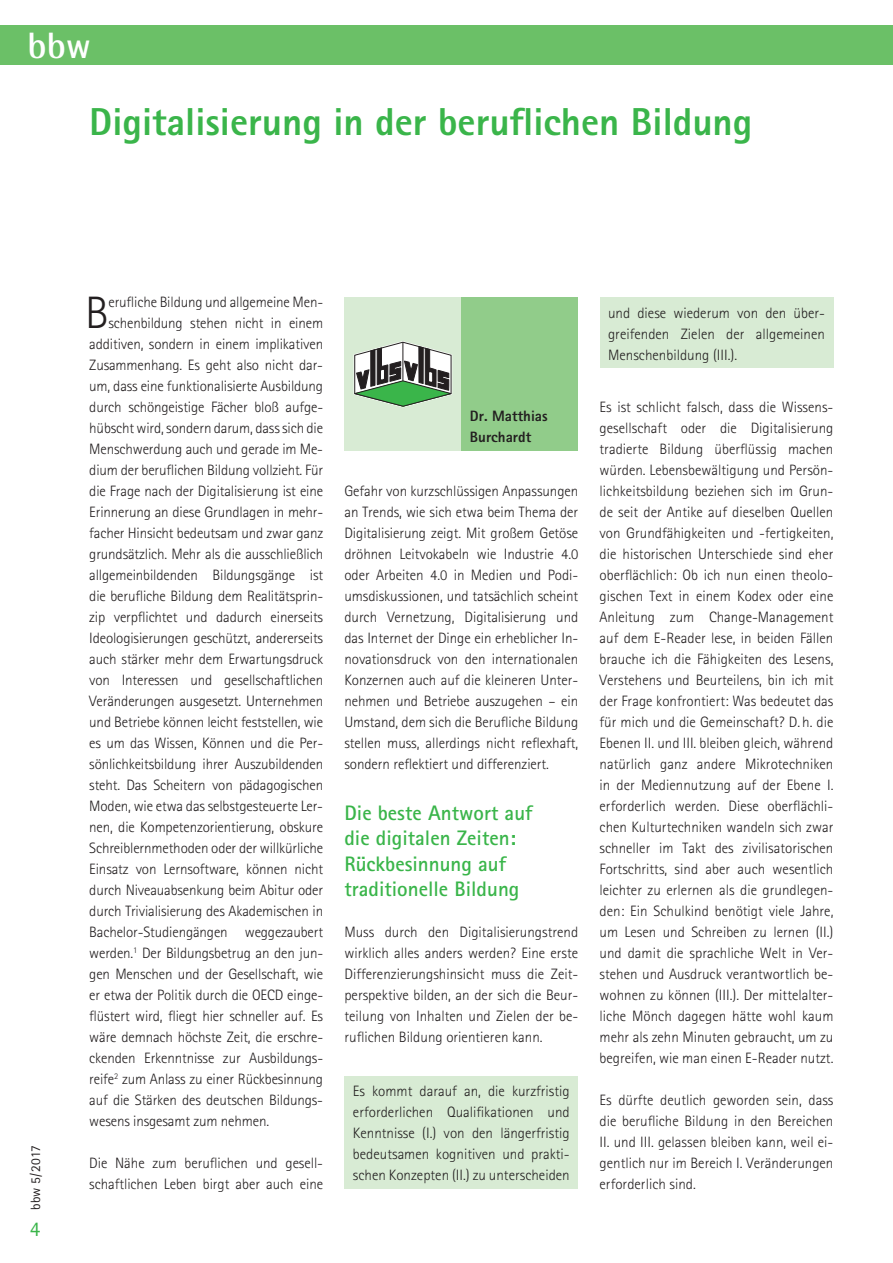
<style>
.page{position:relative;width:893px;height:1263px;background:#fff}
.page>*{position:absolute;margin:0;border:0;box-sizing:border-box;transform-origin:0 0}
.t1{font:300 45.45px "Rotis Sans Serif";color:#231f20}
.t2{font:800 39px "Rotis Sans Serif";color:#3ab54a}
.t3{font:700 36.75px "Rotis Semi Sans";color:#fff}
.t4{font:700 21px/25.5px "Rotis Sans Serif";color:#3ab54a}
.t5{font:21px "Rotis Sans Serif";color:#3ab54a}
.t6{font:300 15px/21px "Rotis Sans Serif";letter-spacing:-.01em;color:#231f20;text-align:justify}
.t7{font:800 15px/21px "Rotis Sans Serif";color:#231f20}
.t8{font:13.5px "Rotis Sans Serif";color:#231f20}
</style>
<div class="page">
<div style="left:0;top:26px;width:893px;height:39px;background:#6bc067"></div>
<div style="left:600px;top:298px;width:233px;height:70px;background:#d8ebd4"></div>
<div style="left:344px;top:298px;width:234px;height:153px;background:#91cc8a"></div>
<div style="left:344px;top:298px;width:117px;height:153px;background:#d8ebd4"></div>
<svg style="left:354px;top:341px;width:98px;height:66px"></svg>
<div style="left:344px;top:1076px;width:234px;height:113px;background:#d8ebd4"></div>
<h3 class="t3" style="left:28px;top:23px;width:65px">bbw</h3>
<h2 class="t2" style="left:89px;top:97px;width:664px">Digitalisierung in der beruflichen Bildung</h2>
<p class="t8" style="left:28px;top:1209px;width:66px;rotate:-90deg">bbw 5/2017</p>
<h3 class="t5" style="left:30px;top:1217px;width:12px">4</h3>
<h1 class="t1" style="left:85px;top:286px;width:25px">B</h1>
<p class="t6" style="left:108px;top:291px;width:216px">erufliche Bildung und allgemeine Men-</p>
<p class="t6" style="left:108px;top:312px;width:216px">schenbildung stehen nicht in einem</p>
<p class="t6" style="left:89px;top:333px;width:235px">additiven, sondern in einem implikativen</p>
<p class="t6" style="left:89px;top:354px;width:235px">Zusammenhang. Es geht also nicht dar-</p>
<p class="t6" style="left:89px;top:375px;width:235px">um, dass eine funktionalisierte Ausbildung</p>
<p class="t6" style="left:89px;top:396px;width:235px">durch schöngeistige Fächer bloß aufge-</p>
<p class="t6" style="left:89px;top:417px;width:235px">hübscht wird, sondern darum, dass sich die</p>
<p class="t6" style="left:89px;top:438px;width:235px">Menschwerdung auch und gerade im Me-</p>
<p class="t6" style="left:89px;top:459px;width:235px">dium der beruflichen Bildung vollzieht. Für</p>
<p class="t6" style="left:89px;top:480px;width:235px">die Frage nach der Digitalisierung ist eine</p>
<p class="t6" style="left:89px;top:501px;width:235px">Erinnerung an diese Grundlagen in mehr-</p>
<p class="t6" style="left:89px;top:522px;width:235px">facher Hinsicht bedeutsam und zwar ganz</p>
<p class="t6" style="left:89px;top:543px;width:235px">grundsätzlich. Mehr als die ausschließlich</p>
<p class="t6" style="left:89px;top:564px;width:235px">allgemeinbildenden Bildungsgänge ist</p>
<p class="t6" style="left:89px;top:585px;width:235px">die berufliche Bildung dem Realitätsprin-</p>
<p class="t6" style="left:89px;top:606px;width:235px">zip verpflichtet und dadurch einerseits</p>
<p class="t6" style="left:89px;top:627px;width:235px">Ideologisierungen geschützt, andererseits</p>
<p class="t6" style="left:89px;top:648px;width:235px">auch stärker mehr dem Erwartungsdruck</p>
<p class="t6" style="left:89px;top:669px;width:235px">von Interessen und gesellschaftlichen</p>
<p class="t6" style="left:89px;top:690px;width:235px">Veränderungen ausgesetzt. Unternehmen</p>
<p class="t6" style="left:89px;top:711px;width:235px">und Betriebe können leicht feststellen, wie</p>
<p class="t6" style="left:89px;top:732px;width:235px">es um das Wissen, Können und die Per-</p>
<p class="t6" style="left:89px;top:753px;width:235px">sönlichkeitsbildung ihrer Auszubildenden</p>
<p class="t6" style="left:89px;top:774px;width:235px">steht. Das Scheitern von pädagogischen</p>
<p class="t6" style="left:89px;top:795px;width:235px">Moden, wie etwa das selbstgesteuerte Ler-</p>
<p class="t6" style="left:89px;top:816px;width:235px">nen, die Kompetenzorientierung, obskure</p>
<p class="t6" style="left:89px;top:837px;width:235px">Schreiblernmethoden oder der willkürliche</p>
<p class="t6" style="left:89px;top:858px;width:235px">Einsatz von Lernsoftware, können nicht</p>
<p class="t6" style="left:89px;top:879px;width:235px">durch Niveauabsenkung beim Abitur oder</p>
<p class="t6" style="left:89px;top:900px;width:235px">durch Trivialisierung des Akademischen in</p>
<p class="t6" style="left:89px;top:921px;width:235px">Bachelor-Studiengängen weggezaubert</p>
<p class="t6" style="left:89px;top:942px;width:235px">werden.<sup>1</sup> Der Bildungsbetrug an den jun-</p>
<p class="t6" style="left:89px;top:963px;width:235px">gen Menschen und der Gesellschaft, wie</p>
<p class="t6" style="left:89px;top:984px;width:235px">er etwa der Politik durch die OECD einge-</p>
<p class="t6" style="left:89px;top:1005px;width:235px">flüstert wird, fliegt hier schneller auf. Es</p>
<p class="t6" style="left:89px;top:1026px;width:235px">wäre demnach höchste Zeit, die erschre-</p>
<p class="t6" style="left:89px;top:1047px;width:235px">ckenden Erkenntnisse zur Ausbildungs-</p>
<p class="t6" style="left:89px;top:1068px;width:235px">reife<sup>2</sup> zum Anlass zu einer Rückbesinnung</p>
<p class="t6" style="left:89px;top:1089px;width:235px">auf die Stärken des deutschen Bildungs-</p>
<p class="t6" style="left:89px;top:1110px;width:181px">wesens insgesamt zum nehmen.</p>
<p class="t6" style="left:89px;top:1152px;width:235px">Die Nähe zum beruflichen und gesell&shy;schaftlichen Leben birgt aber auch eine</p>
<p class="t7" style="left:470px;top:405px;width:79px">Dr. Matthias<br>Burchardt</p>
<p class="t6" style="left:344px;top:480px;width:235px">Gefahr von kurzschlüssigen Anpassungen an Trends, wie sich etwa beim Thema der Digitalisierung zeigt. Mit großem Getöse dröhnen Leitvokabeln wie Industrie 4.0 oder Arbeiten 4.0 in Medien und Podi&shy;umsdiskussionen, und tatsächlich scheint durch Vernetzung, Digitalisierung und das Internet der Dinge ein erheblicher In&shy;novationsdruck von den internationalen Konzernen auch auf die kleineren Unter&shy;nehmen und Betriebe auszugehen – ein Umstand, dem sich die Berufliche Bildung stellen muss, allerdings nicht reflexhaft, sondern reflektiert und differenziert.</p>
<h3 class="t4" style="left:344px;top:800px;width:190px">Die beste Antwort auf die digitalen Zeiten:<br>Rückbesinnung auf traditionelle Bildung</h3>
<p class="t6" style="left:344px;top:921px;width:235px">Muss durch den Digitalisierungstrend wirklich alles anders werden? Eine erste Differenzierungshinsicht muss die Zeit&shy;perspektive bilden, an der sich die Beur&shy;teilung von Inhalten und Zielen der be&shy;ruflichen Bildung orientieren kann.</p>
<p class="t6" style="left:353px;top:1081px;width:218px">Es kommt darauf an, die kurzfristig erforderlichen Qualifikationen und Kenntnisse (I.) von den längerfristig bedeutsamen kognitiven und prakti&shy;schen Konzepten (II.) zu unterscheiden</p>
<p class="t6" style="left:608px;top:302px;width:218px">und diese wiederum von den über&shy;greifenden Zielen der allgemeinen Menschenbildung (III.).</p>
<p class="t6" style="left:600px;top:396px;width:235px">Es ist schlicht falsch, dass die Wissens&shy;gesellschaft oder die Digitalisierung tradierte Bildung überflüssig machen würden. Lebensbewältigung und Persön&shy;lichkeitsbildung beziehen sich im Grun&shy;de seit der Antike auf dieselben Quellen von Grundfähigkeiten und -fertigkeiten, die historischen Unterschiede sind eher oberflächlich: Ob ich nun einen theolo&shy;gischen Text in einem Kodex oder eine Anleitung zum Change-Management auf dem E-Reader lese, in beiden Fällen brauche ich die Fähigkeiten des Lesens, Verstehens und Beurteilens, bin ich mit der Frage konfrontiert: Was bedeutet das für mich und die Gemeinschaft? D. h. die Ebenen II. und III. bleiben gleich, während natürlich ganz andere Mikrotechniken in der Mediennutzung auf der Ebene I. erforderlich werden. Diese oberflächli&shy;chen Kulturtechniken wandeln sich zwar schneller im Takt des zivilisatorischen Fortschritts, sind aber auch wesentlich leichter zu erlernen als die grundlegen&shy;den: Ein Schulkind benötigt viele Jahre, um Lesen und Schreiben zu lernen (II.) und damit die sprachliche Welt in Ver&shy;stehen und Ausdruck verantwortlich be&shy;wohnen zu können (III.). Der mittelalter&shy;liche Mönch dagegen hätte wohl kaum mehr als zehn Minuten gebraucht, um zu begreifen, wie man einen E-Reader nutzt.</p>
<p class="t6" style="left:600px;top:1089px;width:235px">Es dürfte deutlich geworden sein, dass die berufliche Bildung in den Bereichen II. und III. gelassen bleiben kann, weil ei&shy;gentlich nur im Bereich I. Veränderungen erforderlich sind.</p>
</div>
